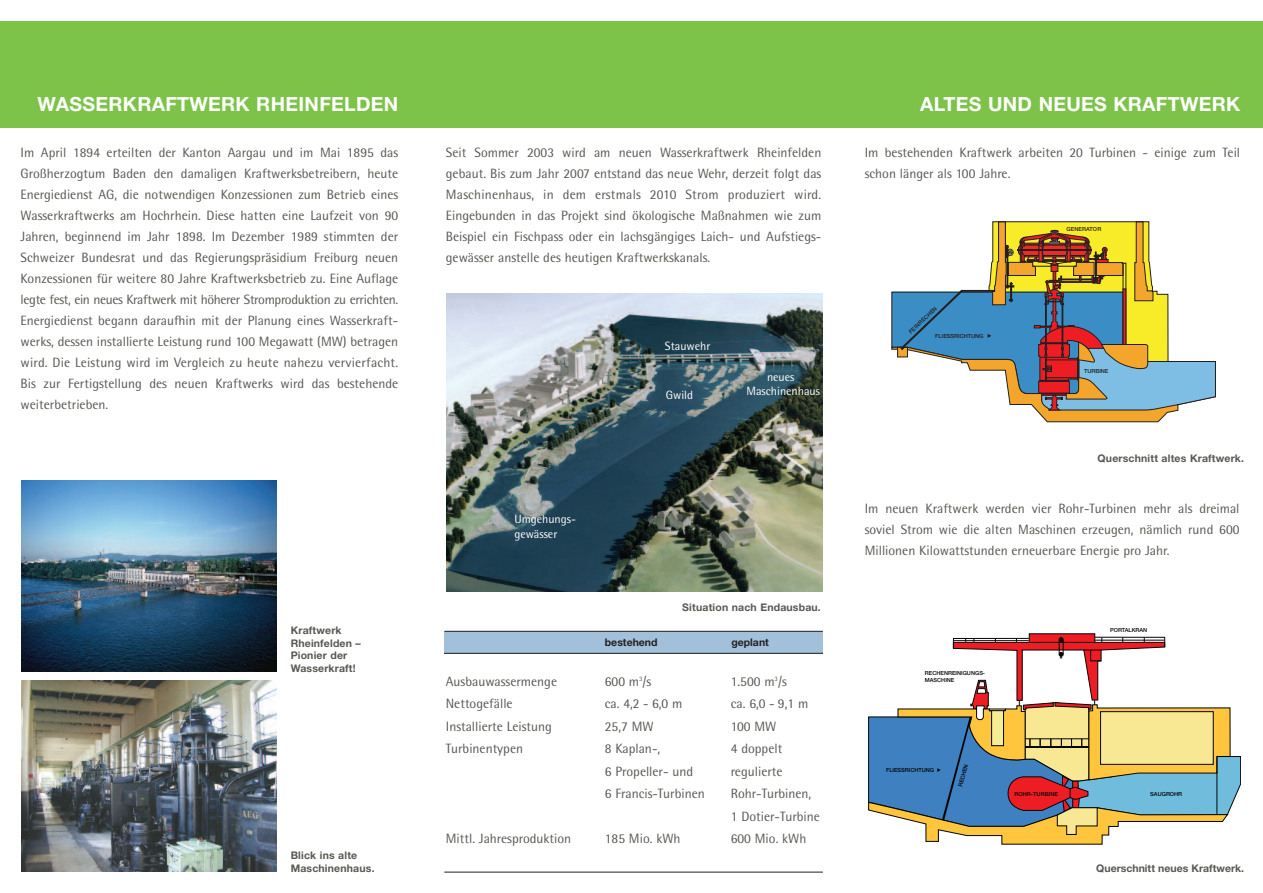
<style>
.page{position:relative;width:1263px;height:893px;background:#fff}
.page>*{position:absolute;margin:0;border:0;box-sizing:border-box;transform-origin:0 0}
.t1{font:700 19.5px "Helvetica Neue";letter-spacing:.015em;color:#fff}
.t2{font:13.5px/21px "Rotis Semi Sans";color:#585752;text-align:justify}
.t3{font:12px/14.4px "Rotis Semi Sans";color:#fff}
.t4{font:700 10.5px/12.6px "Helvetica Neue";letter-spacing:.015em;color:#585752}
.t5{font:700 10.5px "Helvetica Neue";color:#231f20}
.t6{font:500 5.55px/6.8px "Helvetica Neue";color:#040506}
.t7{font:500 5.55px "Helvetica Neue";color:#231f20}
</style>
<div class="page">
<svg style="left:868px;top:633px;width:373px;height:211px"></svg>
<div style="left:0;top:21px;width:1263px;height:107px;background:#7dc34a"></div>
<img style="left:21px;top:480px;width:255px;height:192px">
<img style="left:21px;top:680px;width:255px;height:192px">
<div style="left:444px;top:632px;width:379px;height:22px;background:#a3c0da"></div>
<hr style="left:444px;top:631px;width:379px;height:1px;background:#231f20">
<hr style="left:444px;top:653px;width:379px;height:1px;background:#231f20">
<hr style="left:444px;top:872px;width:379px;height:1px;background:#231f20">
<img style="left:446px;top:293px;width:376px;height:298px">
<svg style="left:891px;top:221px;width:325px;height:201px"></svg>
<h1 class="t1" style="left:38px;top:97px;width:362px">WASSERKRAFTWERK RHEINFELDEN</h1>
<h1 class="t1" style="left:920px;top:97px;width:321px">ALTES UND NEUES KRAFTWERK</h1>
<p class="t2" style="left:21px;top:143px;width:379px">Im April 1894 erteilten der Kanton Aargau und im Mai 1895 das Großherzogtum Baden den damaligen Kraftwerksbetreibern, heute Energiedienst AG, die notwendigen Konzessionen zum Betrieb eines Wasserkraftwerks am Hochrhein. Diese hatten eine Laufzeit von 90<br>Jahren, beginnend im Jahr 1898. Im Dezember 1989 stimmten der Schweizer Bundesrat und das Regierungspräsidium Freiburg neuen Konzessionen für weitere 80 Jahre Kraftwerksbetrieb zu. Eine Auflage legte fest, ein neues Kraftwerk mit höherer Stromproduktion zu errichten.<br>Energiedienst begann daraufhin mit der Planung eines Wasserkraft&shy;werks, dessen installierte Leistung rund 100 Megawatt (MW) betragen wird. Die Leistung wird im Vergleich zu heute nahezu vervierfacht.<br>Bis zur Fertigstellung des neuen Kraftwerks wird das bestehende weiterbetrieben.</p>
<p class="t2" style="left:446px;top:143px;width:377px">Seit Sommer 2003 wird am neuen Wasserkraftwerk Rheinfelden gebaut. Bis zum Jahr 2007 entstand das neue Wehr, derzeit folgt das Maschinenhaus, in dem erstmals 2010 Strom produziert wird.<br>Eingebunden in das Projekt sind ökologische Maßnahmen wie zum Beispiel ein Fischpass oder ein lachsgängiges Laich- und Aufstiegs&shy;gewässer anstelle des heutigen Kraftwerkskanals.</p>
<p class="t3" style="left:665px;top:340px;width:47px">Stauwehr</p>
<p class="t3" style="left:746px;top:371px;width:75px;text-align:center">neues<br>Maschinenhaus</p>
<p class="t3" style="left:666px;top:389px;width:29px">Gwild</p>
<p class="t3" style="left:514px;top:513px;width:63px">Umgehungs&shy;gewässer</p>
<p class="t4" style="left:682px;top:602px;width:140px">Situation nach Endausbau.</p>
<p class="t4" style="left:291px;top:625px;width:72px">Kraftwerk<br>Rheinfelden –<br>Pionier der<br>Wasserkraft!</p>
<p class="t5" style="left:605px;top:638px;width:54px">bestehend</p>
<p class="t5" style="left:731px;top:638px;width:39px">geplant</p>
<p class="t4" style="left:291px;top:850px;width:85px">Blick ins alte<br>Maschinenhaus.</p>
<p class="t2" style="left:446px;top:672px;width:113px">Ausbauwassermenge</p>
<p class="t2" style="left:605px;top:672px;width:48px">600 m<sup>3</sup>/s</p>
<p class="t2" style="left:731px;top:672px;width:58px">1.500 m<sup>3</sup>/s</p>
<p class="t2" style="left:446px;top:695px;width:68px">Nettogefälle</p>
<p class="t2" style="left:605px;top:695px;width:79px">ca. 4,2 - 6,0 m</p>
<p class="t2" style="left:731px;top:695px;width:79px">ca. 6,0 - 9,1 m</p>
<p class="t2" style="left:446px;top:717px;width:107px">Installierte Leistung</p>
<p class="t2" style="left:605px;top:717px;width:50px">25,7 MW</p>
<p class="t2" style="left:731px;top:717px;width:47px">100 MW</p>
<p class="t2" style="left:446px;top:740px;width:79px">Turbinentypen</p>
<p class="t2" style="left:605px;top:740px;width:57px">8 Kaplan-,</p>
<p class="t2" style="left:731px;top:740px;width:53px">4 doppelt</p>
<p class="t2" style="left:605px;top:762px;width:90px">6 Propeller- und</p>
<p class="t2" style="left:731px;top:762px;width:53px">regulierte</p>
<p class="t2" style="left:605px;top:785px;width:101px">6 Francis-Turbinen</p>
<p class="t2" style="left:731px;top:784px;width:91px;line-height:22.5px">Rohr-Turbinen,<br>1 Dotier-Turbine</p>
<p class="t2" style="left:446px;top:830px;width:127px">Mittl. Jahresproduktion</p>
<p class="t2" style="left:605px;top:830px;width:77px">185 Mio. kWh</p>
<p class="t2" style="left:731px;top:830px;width:77px">600 Mio. kWh</p>
<p class="t2" style="left:865px;top:143px;width:377px">Im bestehenden Kraftwerk arbeiten 20 Turbinen - einige zum Teil schon länger als 100 Jahre.</p>
<p class="t7" style="left:908px;top:331px;width:38px;rotate:-43deg">FEINRECHEN</p>
<p class="t7" style="left:935px;top:334px;width:50px">FLIESSRICHTUNG</p>
<p class="t7" style="left:1066px;top:227px;width:36px">GENERATOR</p>
<p class="t7" style="left:1084px;top:369px;width:26px">TURBINE</p>
<p class="t4" style="left:1097px;top:453px;width:148px">Querschnitt altes Kraftwerk.</p>
<p class="t2" style="left:865px;top:499px;width:376px">Im neuen Kraftwerk werden vier Rohr-Turbinen mehr als dreimal soviel Strom wie die alten Maschinen erzeugen, nämlich rund 600<br>Millionen Kilowattstunden erneuerbare Energie pro Jahr.</p>
<p class="t6" style="left:925px;top:670px;width:62px">RECHENREINIGUNGS-<br>MASCHINE</p>
<p class="t6" style="left:1110px;top:627px;width:39px">PORTALKRAN</p>
<p class="t6" style="left:886px;top:767px;width:50px">FLIESSRICHTUNG</p>
<p class="t6" style="left:957px;top:786px;width:25px;rotate:-74deg">RECHEN</p>
<p class="t6" style="left:1014px;top:791px;width:45px">ROHR-TURBINE</p>
<p class="t6" style="left:1150px;top:791px;width:33px">SAUGROHR</p>
<p class="t4" style="left:1096px;top:863px;width:149px">Querschnitt neues Kraftwerk.</p>
</div>
